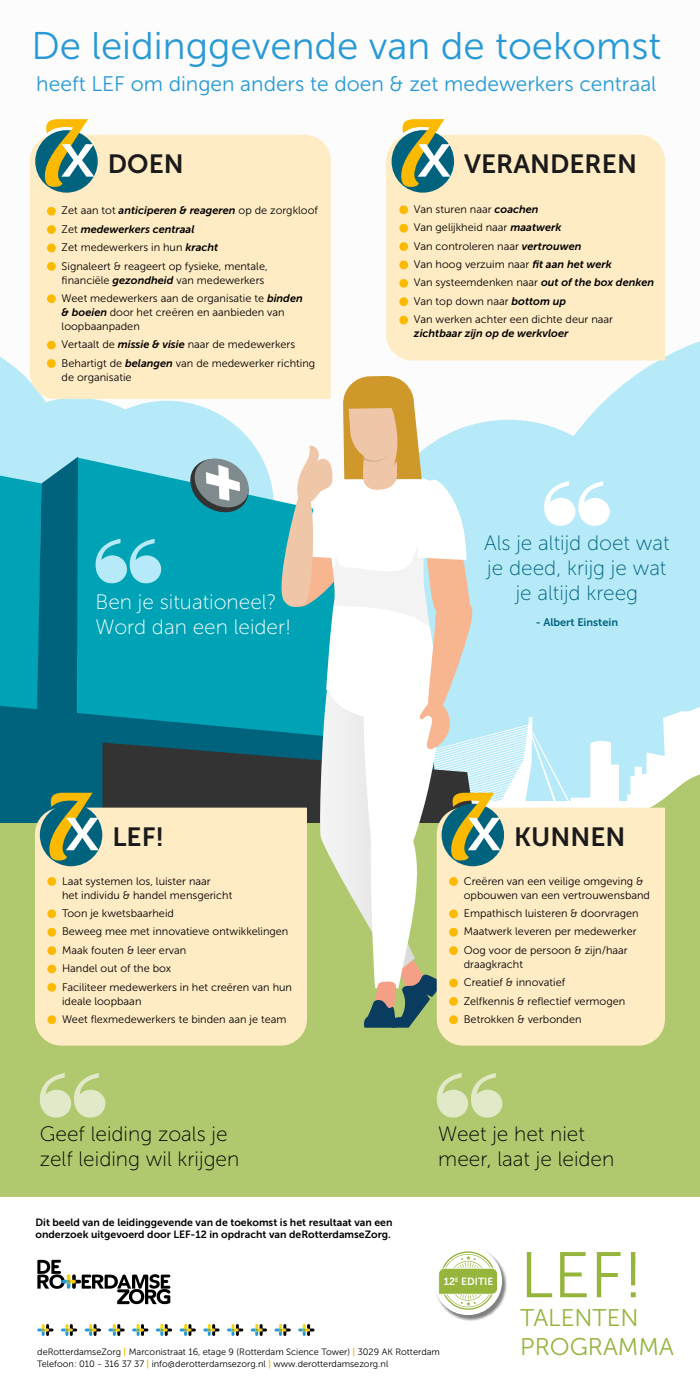
<style>
.page{position:relative;width:700px;height:1400px;background:#fff}
.page>*{position:absolute;margin:0;border:0;box-sizing:border-box;transform-origin:0 0}
.t1{font:64.31px "Museo Sans 300";color:#95b53d}
.t2{font:38.5px "Museo Sans 300";color:#2699d6}
.t3{font:26.25px "Museo Sans 700";color:#1a1a1a}
.t4{font:24.06px/29px "Museo Sans 300";color:#95b53d}
.t5{font:21px "Museo Sans 300";color:#2699d6}
.t6{font:20.82px/25px "Museo Sans 100";color:#000}
.t7{font:20.82px/25px "Museo Sans 100";color:#00637e;text-align:center}
.t8{font:20.82px/25px "Museo Sans 100";color:#fff}
.t9{font:10.94px/18.4px "Museo Sans 300";color:#000}
.t10{font:italic 10.94px "Museo Sans 700";color:#000}
.t11{font:10.94px "Museo Sans 700";color:#00637e}
.t12{font:10.5px/12.2px "Museo Sans 700";color:#000}
.t13{font:10.33px "Museo Sans 700";color:#fff}
.t14{font:9.19px/12.2px "Museo Sans 300";color:#000}
.s1{font-family:"Museo Sans 700";font-style:italic}
.s2{font-family:"Museo Sans 300";font-style:normal}
.s3{font-family:"Museo Sans 700";color:#fbba00}
</style>
<div class="page">
<div style="left:0;top:1054px;width:700px;height:143px;background:#b0c86e"></div>
<svg style="left:408px;top:341px;width:292px;height:328px;background:#c0ecf8"></svg>
<svg style="left:501px;top:669px;width:199px;height:139px;fill:#b6eaf8"></svg>
<svg style="left:0;top:187px;width:262px;height:271px;fill:#b6eaf8"></svg>
<div style="left:161px;top:458px;width:113px;height:239px;background:#00a3b5"></div>
<svg style="left:186px;top:456px;width:67px;height:60px;background:#79a9af"></svg>
<svg style="left:554px;top:752px;width:146px;height:71px"></svg>
<svg style="left:161px;top:697px;width:113px;height:46px;background:#008ba0"></svg>
<svg style="left:161px;top:743px;width:113px;height:65px;background:#2d3a3e"></svg>
<div style="left:0;top:823px;width:700px;height:246px;background:#b0c86e"></div>
<div style="left:30px;top:135px;width:301px;height:264px;background:#ffebc4"></div>
<div style="left:386px;top:135px;width:279px;height:225px;background:#ffebc4"></div>
<svg style="left:37px;top:1260px;width:133px;height:44px"></svg>
<svg style="left:37px;top:1324px;width:17px;height:12px"></svg>
<svg style="left:61px;top:1324px;width:16px;height:12px"></svg>
<svg style="left:85px;top:1324px;width:16px;height:12px"></svg>
<svg style="left:108px;top:1324px;width:17px;height:12px"></svg>
<svg style="left:132px;top:1324px;width:16px;height:12px"></svg>
<svg style="left:156px;top:1324px;width:16px;height:12px"></svg>
<svg style="left:180px;top:1324px;width:16px;height:12px"></svg>
<svg style="left:203px;top:1324px;width:17px;height:12px"></svg>
<svg style="left:227px;top:1324px;width:16px;height:12px"></svg>
<svg style="left:251px;top:1324px;width:16px;height:12px"></svg>
<svg style="left:275px;top:1324px;width:16px;height:12px"></svg>
<svg style="left:298px;top:1324px;width:16px;height:12px"></svg>
<div style="left:434px;top:1247px;width:73px;height:73px;background:#000;opacity:.5"></div>
<div style="left:434px;top:1247px;width:68px;height:68px;background:#fff;border-radius:50%"></div>
<svg style="left:438px;top:1251px;width:60px;height:59px"></svg>
<svg style="left:544px;top:481px;width:66px;height:45px"></svg>
<svg style="left:40px;top:1073px;width:65px;height:45px"></svg>
<svg style="left:437px;top:1073px;width:65px;height:45px"></svg>
<div style="left:35px;top:808px;width:271px;height:238px;background:#ffebc4"></div>
<div style="left:438px;top:808px;width:227px;height:238px;background:#ffebc4"></div>
<div style="left:35px;top:130px;width:63px;height:63px;background:#00637e;border-radius:50%"></div>
<div style="left:392px;top:130px;width:62px;height:63px;background:#00637e;border-radius:50%"></div>
<svg style="left:45px;top:119px;width:49px;height:68px"></svg>
<svg style="left:0;top:457px;width:161px;height:419px;background:#2c929b"></svg>
<svg style="left:274px;top:376px;width:227px;height:652px"></svg>
<svg style="left:401px;top:119px;width:50px;height:68px"></svg>
<div style="left:47px;top:207px;width:9px;height:9px;background:#fbba00;border-radius:50%"></div>
<div style="left:47px;top:225px;width:9px;height:9px;background:#fbba00;border-radius:50%"></div>
<div style="left:47px;top:244px;width:9px;height:8px;background:#fbba00;border-radius:50%"></div>
<div style="left:47px;top:262px;width:9px;height:9px;background:#fbba00;border-radius:50%"></div>
<div style="left:47px;top:294px;width:9px;height:9px;background:#fbba00;border-radius:50%"></div>
<div style="left:47px;top:341px;width:9px;height:8px;background:#fbba00;border-radius:50%"></div>
<div style="left:47px;top:359px;width:9px;height:9px;background:#fbba00;border-radius:50%"></div>
<div style="left:399px;top:205px;width:9px;height:9px;background:#fbba00;border-radius:50%"></div>
<div style="left:399px;top:224px;width:9px;height:9px;background:#fbba00;border-radius:50%"></div>
<div style="left:399px;top:242px;width:9px;height:9px;background:#fbba00;border-radius:50%"></div>
<div style="left:399px;top:261px;width:9px;height:8px;background:#fbba00;border-radius:50%"></div>
<div style="left:399px;top:279px;width:9px;height:9px;background:#fbba00;border-radius:50%"></div>
<div style="left:399px;top:297px;width:9px;height:9px;background:#fbba00;border-radius:50%"></div>
<div style="left:399px;top:316px;width:9px;height:8px;background:#fbba00;border-radius:50%"></div>
<div style="left:47px;top:877px;width:9px;height:9px;background:#fbba00;border-radius:50%"></div>
<div style="left:47px;top:909px;width:9px;height:9px;background:#fbba00;border-radius:50%"></div>
<div style="left:47px;top:928px;width:9px;height:9px;background:#fbba00;border-radius:50%"></div>
<div style="left:47px;top:946px;width:9px;height:9px;background:#fbba00;border-radius:50%"></div>
<div style="left:47px;top:965px;width:9px;height:8px;background:#fbba00;border-radius:50%"></div>
<div style="left:47px;top:983px;width:9px;height:9px;background:#fbba00;border-radius:50%"></div>
<div style="left:47px;top:1015px;width:9px;height:9px;background:#fbba00;border-radius:50%"></div>
<div style="left:449px;top:877px;width:9px;height:9px;background:#fbba00;border-radius:50%"></div>
<div style="left:449px;top:909px;width:9px;height:9px;background:#fbba00;border-radius:50%"></div>
<div style="left:449px;top:928px;width:9px;height:9px;background:#fbba00;border-radius:50%"></div>
<div style="left:449px;top:946px;width:9px;height:9px;background:#fbba00;border-radius:50%"></div>
<div style="left:449px;top:979px;width:9px;height:8px;background:#fbba00;border-radius:50%"></div>
<div style="left:449px;top:997px;width:9px;height:9px;background:#fbba00;border-radius:50%"></div>
<div style="left:449px;top:1015px;width:9px;height:9px;background:#fbba00;border-radius:50%"></div>
<h2 class="t2" style="left:31px;top:25px;width:632px">De leidinggevende van de toekomst</h2>
<h3 class="t5" style="left:36px;top:72px;width:622px">heeft LEF om dingen anders te doen &amp; zet medewerkers centraal</h3>
<h3 class="t3" style="left:108px;top:149px;width:77px">DOEN</h3>
<p class="t9" style="left:62px;top:202px;width:258px">Zet aan tot <span class="s1">anticiperen &amp; reageren</span> op de zorgkloof</p>
<p class="t10" style="left:62px;top:223px;width:134px"><span class="s2">Zet</span> medewerkers centraal</p>
<p class="t9" style="left:62px;top:238px;width:208px">Zet medewerkers in hun <span class="s1">kracht<br></span>Signaleert &amp; reageert op fysieke, mentale,</p>
<p class="t9" style="left:62px;top:271px;width:243px">financiële <span class="s1">gezondheid</span> van medewerkers<br>Weet medewerkers aan de organisatie te <span class="s1">binden</span></p>
<p class="t9" style="left:62px;top:305px;width:225px;line-height:14px"><span class="s1">&amp; boeien</span> door het creëren en aanbieden van loopbaanpaden</p>
<p class="t9" style="left:62px;top:335px;width:255px">Vertaalt de <span class="s1">missie &amp; visie</span> naar de medewerkers<br>Behartigt de <span class="s1">belangen</span> van de medewerker richting</p>
<p class="t9" style="left:62px;top:368px;width:71px">de organisatie</p>
<h3 class="t8" style="left:96px;top:589px;width:197px">Ben je situationeel?<br>Word dan een leider!</h3>
<h3 class="t3" style="left:464px;top:149px;width:174px">VERANDEREN</h3>
<p class="t9" style="left:414px;top:200px;width:242px">Van sturen naar <span class="s1">coachen<br></span>Van gelijkheid naar <span class="s1">maatwerk<br></span>Van controleren naar <span class="s1">vertrouwen<br></span>Van hoog verzuim naar <span class="s1">fit aan het werk<br></span>Van systeemdenken naar <span class="s1">out of the box denken<br></span>Van top down naar <span class="s1">bottom up<br></span>Van werken achter een dichte deur naar</p>
<p class="t10" style="left:414px;top:327px;width:156px">zichtbaar zijn op de werkvloer</p>
<h3 class="t7" style="left:484px;top:531px;width:187px">Als je altijd doet wat je deed, krijg je wat je altijd kreeg</h3>
<p class="t11" style="left:536px;top:616px;width:84px">- Albert Einstein</p>
<h3 class="t3" style="left:112px;top:823px;width:53px">LEF!</h3>
<h3 class="t3" style="left:514px;top:823px;width:113px">KUNNEN</h3>
<p class="t9" style="left:62px;top:874px;width:172px;line-height:14px">Laat systemen los, luister naar<br>het individu &amp; handel mensgericht</p>
<p class="t9" style="left:62px;top:904px;width:232px">Toon je kwetsbaarheid<br>Beweeg mee met innovatieve ontwikkelingen<br>Maak fouten &amp; leer ervan<br>Handel out of the box<br>Faciliteer medewerkers in het creëren van hun</p>
<p class="t9" style="left:62px;top:992px;width:226px">ideale loopbaan<br>Weet flexmedewerkers te binden aan je team</p>
<p class="t9" style="left:464px;top:874px;width:188px;line-height:14px">Creëren van een veilige omgeving &amp; opbouwen van een vertrouwensband</p>
<p class="t9" style="left:464px;top:904px;width:176px">Empathisch luisteren &amp; doorvragen<br>Maatwerk leveren per medewerker<br>Oog voor de persoon &amp; zijn/haar</p>
<p class="t9" style="left:464px;top:955px;width:163px">draagkracht<br>Creatief &amp; innovatief<br>Zelfkennis &amp; reflectief vermogen<br>Betrokken &amp; verbonden</p>
<h3 class="t6" style="left:40px;top:1121px;width:201px">Geef leiding zoals je zelf leiding wil krijgen</h3>
<h3 class="t6" style="left:438px;top:1121px;width:178px">Weet je het niet meer, laat je leiden</h3>
<p class="t12" style="left:35px;top:1216px;width:359px">Dit beeld van de leidinggevende van de toekomst is het resultaat van een onderzoek uitgevoerd door LEF-12 in opdracht van deRotterdamseZorg.</p>
<p class="t13" style="left:444px;top:1276px;width:51px">12<sup>E</sup> EDITIE</p>
<p class="t14" style="left:37px;top:1346px;width:404px">deRotterdamseZorg <span class="s3">|</span> Marconistraat 16, etage 9 (Rotterdam Science Tower) <span class="s3">|</span> 3029 AK Rotterdam<br>Telefoon: 010 - 316 37 37 <span class="s3">|</span> info@derotterdamsezorg.nl <span class="s3">|</span> www.derotterdamsezorg.nl</p>
<h1 class="t1" style="left:520px;top:1240px;width:124px">LEF!</h1>
<h3 class="t4" style="left:520px;top:1304px;width:155px">TALENTEN<br>PROGRAMMA</h3>
</div>
